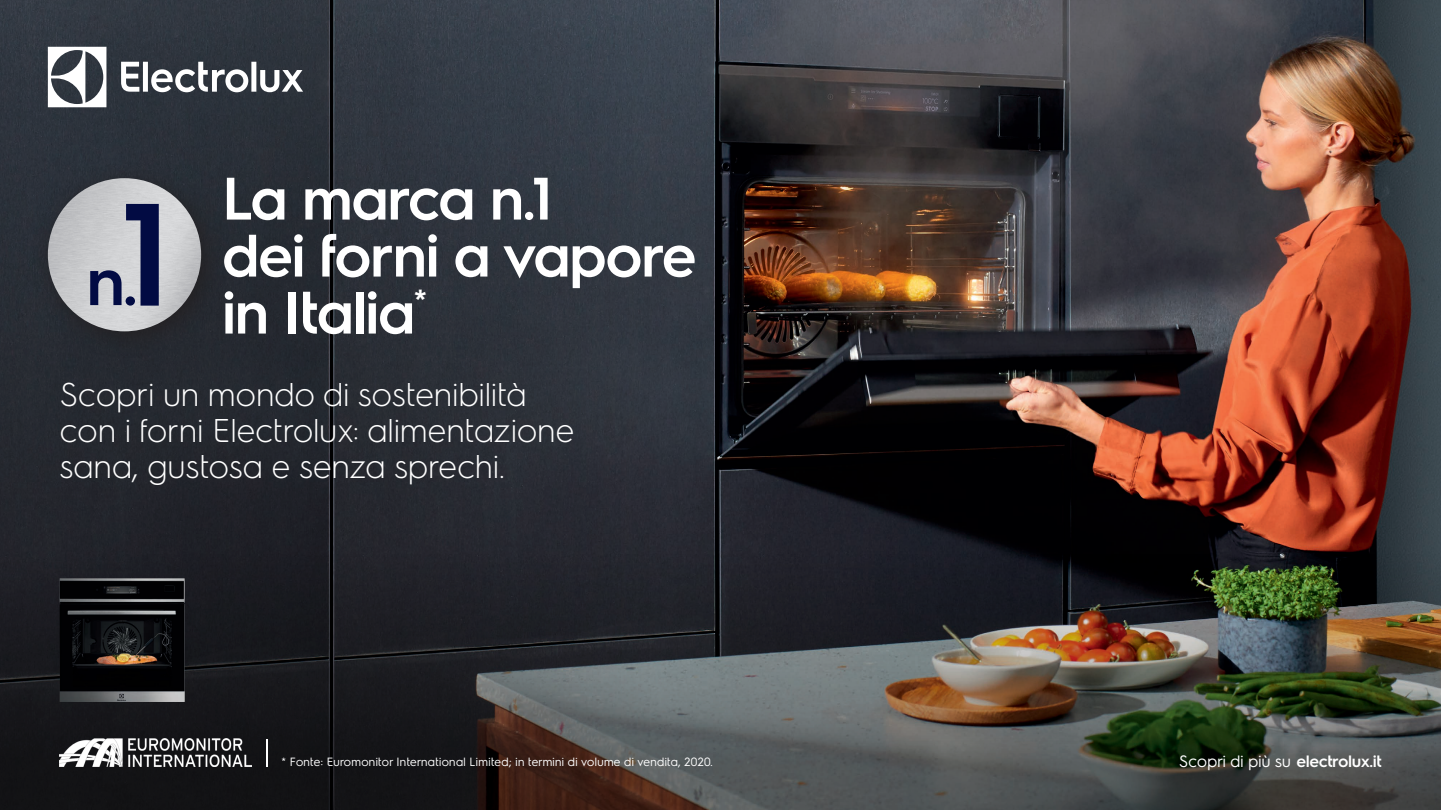
<style>
.page{position:relative;width:1441px;height:810px;background:#fff}
.page>*{position:absolute;margin:0;border:0;box-sizing:border-box;transform-origin:0 0}
.t1{font:600 60px/57px "Electrolux Sans";letter-spacing:-.035em;color:#fff}
.t2{font:300 33px/36px "Electrolux Sans";letter-spacing:-.01em;color:#fff}
.t3{font:16.5px "Electrolux Sans";letter-spacing:-.025em;color:#fff}
.t4{font:12px "Electrolux Sans";letter-spacing:-.01em;color:#fff}
.s1{font-weight:600}
</style>
<div class="page">
<img style="left:665px;top:0;width:775px;height:541px">
<img style="left:665px;top:541px;width:775px;height:269px">
<svg style="left:0;top:0;width:665px;height:810px;background:#292c33"></svg>
<svg style="left:48px;top:47px;width:58px;height:60px"></svg>
<svg style="left:121px;top:62px;width:182px;height:30px"></svg>
<img style="left:60px;top:739px;width:192px;height:27px">
<svg style="left:266px;top:739px;width:1px;height:27px"></svg>
<img style="left:59px;top:578px;width:126px;height:124px">
<div style="left:32px;top:162px;width:197px;height:197px;background:#262b32"></div>
<img style="left:48px;top:178px;width:153px;height:153px;border-radius:77px">
<svg style="left:90px;top:204px;width:69px;height:102px;background:#7d8299"></svg>
<h1 class="t1" style="left:222px;top:166px;width:476px">La marca n.1<br>dei forni a vapore in Italia<sup>*</sup></h1>
<p class="t2" style="left:60px;top:374px;width:516px">Scopri un mondo di sostenibilità con i forni Electrolux: alimentazione sana, gustosa e senza sprechi.</p>
<p class="t4" style="left:281px;top:754px;width:433px">* Fonte: Euromonitor International Limited; in termini di volume di vendita, 2020.</p>
<p class="t3" style="left:1178px;top:750px;width:204px">Scopri di più su <span class="s1">electrolux.it</span></p>
</div>
